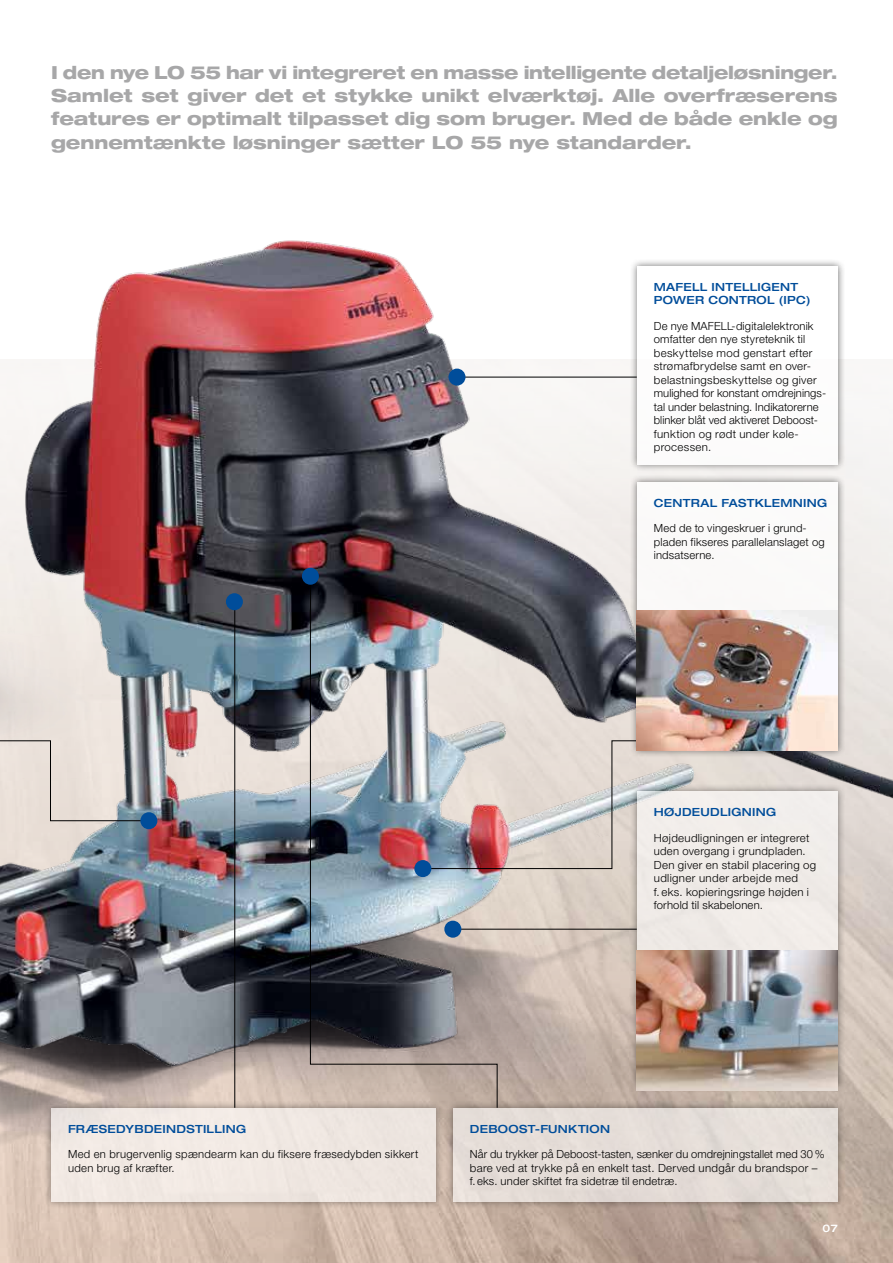
<style>
.page{position:relative;width:893px;height:1263px;background:#fff}
.page>*{position:absolute;margin:0;border:0;box-sizing:border-box;transform-origin:0 0}
.t1{font:800 expanded 18px/23.4px "Helvetica Neue LT Pro";letter-spacing:-.005em;color:#a7a7a8;text-align:justify}
.t2{font:300 11.25px/13.5px "Helvetica Neue LT Pro";letter-spacing:.02em;color:#000}
.t3{font:500 expanded 11.25px/13.5px "Helvetica Neue LT Pro";letter-spacing:.025em;color:#004d9a}
.t4{font:500 expanded 10.5px "Helvetica Neue LT Pro";color:#fff}
</style>
<div class="page">
<img style="left:0;top:240px;width:893px;height:1023px">
<img style="left:0;top:240px;width:97px;height:500px">
<hr style="left:234px;top:602px;width:1px;height:506px;background:#000">
<img style="left:310px;top:575px;width:188px;height:533px">
<svg style="left:0;top:740px;width:150px;height:81px;background:#d4cec9"></svg>
<div style="left:140px;top:812px;width:17px;height:17px;background:#004d9a;border-radius:50%"></div>
<hr style="left:453px;top:929px;width:184px;height:1px;background:#000">
<hr style="left:457px;top:377px;width:180px;height:1px;background:#000">
<img style="left:422px;top:740px;width:215px;height:129px">
<div style="left:444px;top:921px;width:17px;height:17px;background:#004d9a;border-radius:50%"></div>
<div style="left:448px;top:369px;width:17px;height:17px;background:#004d9a;border-radius:50%"></div>
<div style="left:414px;top:860px;width:17px;height:17px;background:#004d9a;border-radius:50%"></div>
<div style="left:226px;top:593px;width:17px;height:17px;background:#004d9a;border-radius:50%"></div>
<div style="left:302px;top:568px;width:17px;height:17px;background:#004d9a;border-radius:50%"></div>
<div style="left:43px;top:1100px;width:400px;height:109px;background:#000;opacity:.7"></div>
<div style="left:51px;top:1108px;width:385px;height:93px;background:#f0e8e2"></div>
<div style="left:445px;top:1100px;width:400px;height:109px;background:#000;opacity:.7"></div>
<div style="left:453px;top:1108px;width:385px;height:93px;background:#e5ddd8"></div>
<div style="left:629px;top:258px;width:217px;height:214px;background:#000;opacity:.7"></div>
<div style="left:637px;top:266px;width:201px;height:199px;background:#fff"></div>
<div style="left:629px;top:474px;width:217px;height:284px;background:#000;opacity:.7"></div>
<div style="left:637px;top:482px;width:201px;height:268px;background:#fff"></div>
<div style="left:629px;top:783px;width:217px;height:310px;background:#000;opacity:.7"></div>
<div style="left:637px;top:791px;width:201px;height:294px;background:#f1ece9"></div>
<img style="left:637px;top:610px;width:201px;height:140px">
<img style="left:637px;top:950px;width:201px;height:141px">
<p class="t1" style="left:51px;top:60px;width:788px">I den nye LO 55 har vi integreret en masse intelligente detaljeløsninger.<br>Samlet set giver det et stykke unikt elværktøj. Alle overfræserens features er optimalt tilpasset dig som bruger. Med de både enkle og gennemtænkte løsninger sætter LO 55 nye standarder.</p>
<p class="t3" style="left:654px;top:280px;width:158px">MAFELL INTELLIGENT<br>POWER CONTROL (IPC)</p>
<p class="t2" style="left:654px;top:319px;width:174px">De nye MAFELL-digitalelektronik omfatter den nye styreteknik til beskyttelse mod genstart efter strømafbrydelse samt en over&shy;belastningsbeskyttelse og giver mulighed for konstant omdrejnings&shy;tal under belastning. Indikatorerne blinker blåt ved aktiveret Deboost-- funktion og rødt under køle&shy;processen.</p>
<p class="t3" style="left:654px;top:495px;width:175px">CENTRAL FASTKLEMNING</p>
<p class="t2" style="left:654px;top:521px;width:172px">Med de to vingeskruer i grund&shy;pladen fikseres parallelanslaget og indsatserne.</p>
<p class="t3" style="left:654px;top:805px;width:124px">HØJDEUDLIGNING</p>
<p class="t2" style="left:654px;top:830px;width:164px">Højdeudligningen er integreret uden overgang i grundpladen.<br>Den giver en stabil placering og udligner under arbejde med<br>f. eks. kopieringsringe højden i forhold til skabelonen.</p>
<p class="t3" style="left:68px;top:1122px;width:180px">FRÆSEDYBDEINDSTILLING</p>
<p class="t2" style="left:68px;top:1147px;width:352px">Med en brugervenlig spændearm kan du fiksere fræsedybden sikkert uden brug af kræfter.</p>
<p class="t3" style="left:470px;top:1122px;width:142px">DEBOOST-FUNKTION</p>
<p class="t2" style="left:470px;top:1147px;width:356px">Når du trykker på Deboost-tasten, sænker du omdrejningstallet med 30% bare ved at trykke på en enkelt tast. Derved undgår du brandspor – f.eks. under skiftet fra sidetræ til endetræ.</p>
<p class="t4" style="left:822px;top:1222px;width:17px">07</p>
</div>
